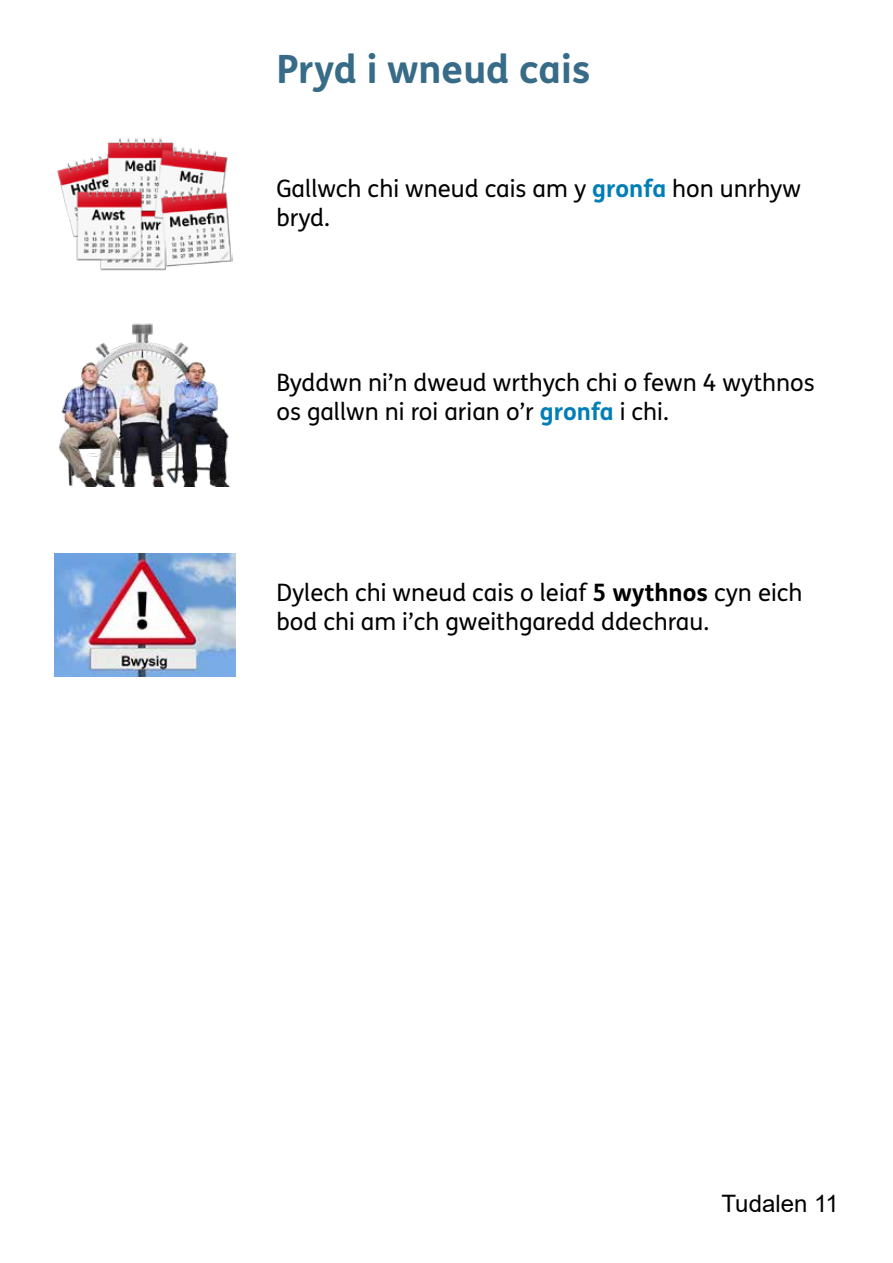
<style>
.page{position:relative;width:893px;height:1263px;background:#fff}
.page>*{position:absolute;margin:0;border:0;box-sizing:border-box;transform-origin:0 0}
.t1{font:700 39px "FS Me Pro";color:#376b87}
.t2{font:24px/28.8px "FS Me Pro";color:#000}
.t3{font:24px "Arial";color:#000}
.s1{font-weight:700;color:#007eb7}
.s2{font-weight:700}
</style>
<div class="page">
<img style="left:58px;top:323px;width:172px;height:164px">
<img style="left:57px;top:137px;width:176px;height:134px">
<img style="left:54px;top:553px;width:181px;height:124px">
<h1 class="t1" style="left:276px;top:39px;width:316px">Pryd i wneud cais</h1>
<p class="t2" style="left:276px;top:174px;width:526px">Gallwch chi wneud cais am y <span class="s1">gronfa</span> hon unrhyw bryd.</p>
<p class="t2" style="left:276px;top:367px;width:540px">Byddwn ni’n dweud wrthych chi o fewn 4 wythnos os gallwn ni roi arian o’r <span class="s1">gronfa</span> i chi.</p>
<p class="t2" style="left:276px;top:578px;width:528px">Dylech chi wneud cais o leiaf <span class="s2">5 wythnos</span> cyn eich bod chi am i’ch gweithgaredd ddechrau.</p>
<p class="t3" style="left:721px;top:1187px;width:119px">Tudalen 11</p>
</div>
